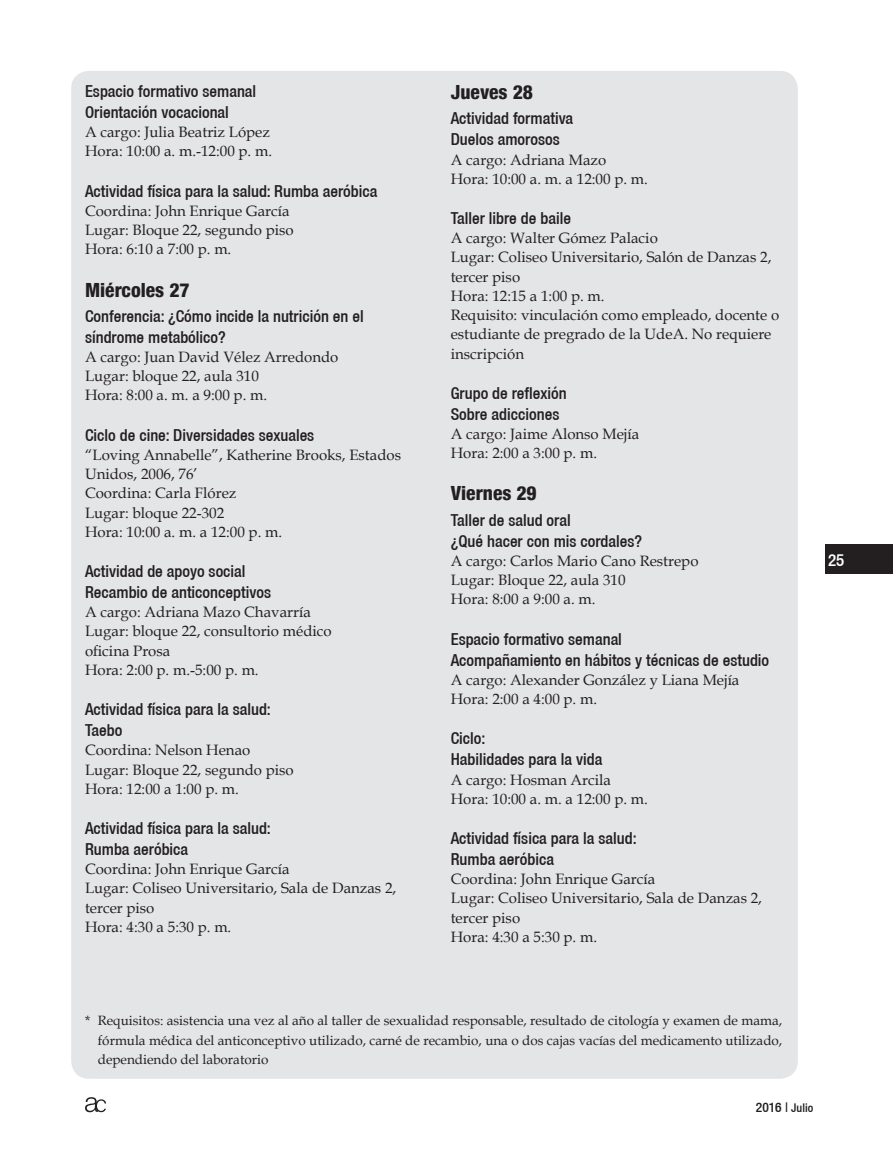
<style>
.page{position:relative;width:893px;height:1149px;background:#fff}
.page>*{position:absolute;margin:0;border:0;box-sizing:border-box;transform-origin:0 0}
.t1{font:800 condensed 19.5px "Helvetica 87";color:#231f20}
.t2{font:500 condensed 16.95px "Helvetica 67";color:#fff}
.t3{font:500 condensed 16.5px/21px "Helvetica 67";color:#231f20}
.t4{font:15px/19.2px "Book Antiqua";color:#231f20}
.t5{font:13.5px/19.2px "Book Antiqua";color:#231f20;text-align:justify}
.t6{font:500 condensed 13.5px "Helvetica 67";color:#231f20}
.s1{font-size:12px}
</style>
<div class="page">
<div style="left:825px;top:544px;width:68px;height:29px;background:#231f20"></div>
<svg style="left:85px;top:1097px;width:21px;height:14px"></svg>
<div style="left:71px;top:71px;width:727px;height:1007px;background:#e4e5e7;border-radius:18px"></div>
<p class="t3" style="left:85px;top:80px;width:173px">Espacio formativo semanal<br>Orientación vocacional</p>
<p class="t4" style="left:85px;top:122px;width:189px">A cargo: Julia Beatriz López<br>Hora: 10:00 a. m.-12:00 p. m.</p>
<p class="t3" style="left:85px;top:180px;width:294px">Actividad física para la salud: Rumba aeróbica</p>
<p class="t4" style="left:85px;top:201px;width:210px">Coordina: John Enrique García<br>Lugar: Bloque 22, segundo piso<br>Hora: 6:10 a 7:00 p. m.</p>
<h1 class="t1" style="left:85px;top:277px;width:106px">Miércoles 27</h1>
<p class="t3" style="left:85px;top:305px;width:280px">Conferencia: ¿Cómo incide la nutrición en el síndrome metabólico?</p>
<p class="t4" style="left:85px;top:347px;width:255px">A cargo: Juan David Vélez Arredondo<br>Lugar: bloque 22, aula 310<br>Hora: 8:00 a. m. a 9:00 p. m.</p>
<p class="t3" style="left:85px;top:424px;width:231px">Ciclo de cine: Diversidades sexuales</p>
<p class="t4" style="left:85px;top:444px;width:317px">“Loving Annabelle”, Katherine Brooks, Estados<br>Unidos, 2006, 76’<br>Coordina: Carla Flórez<br>Lugar: bloque 22-302<br>Hora: 10:00 a. m. a 12:00 p. m.</p>
<p class="t3" style="left:85px;top:560px;width:187px">Actividad de apoyo social<br>Recambio de anticonceptivos</p>
<p class="t4" style="left:85px;top:602px;width:248px">A cargo: Adriana Mazo Chavarría<br>Lugar: bloque 22, consultorio médico oficina Prosa<br>Hora: 2:00 p. m.-5:00 p. m.</p>
<p class="t3" style="left:85px;top:698px;width:187px">Actividad física para la salud:<br>Taebo</p>
<p class="t4" style="left:85px;top:740px;width:210px">Coordina: Nelson Henao<br>Lugar: Bloque 22, segundo piso<br>Hora: 12:00 a 1:00 p. m.</p>
<p class="t3" style="left:85px;top:817px;width:187px">Actividad física para la salud:<br>Rumba aeróbica</p>
<p class="t4" style="left:85px;top:858px;width:313px">Coordina: John Enrique García<br>Lugar: Coliseo Universitario, Sala de Danzas 2, tercer piso<br>Hora: 4:30 a 5:30 p. m.</p>
<h1 class="t1" style="left:451px;top:80px;width:84px">Jueves 28</h1>
<p class="t3" style="left:451px;top:108px;width:124px">Actividad formativa<br>Duelos amorosos</p>
<p class="t4" style="left:451px;top:149px;width:199px">A cargo: Adriana Mazo<br>Hora: 10:00 a. m. a 12:00 p. m.</p>
<p class="t3" style="left:451px;top:207px;width:122px">Taller libre de baile</p>
<p class="t4" style="left:451px;top:228px;width:330px">A cargo: Walter Gómez Palacio<br>Lugar: Coliseo Universitario, Salón de Danzas 2, tercer piso<br>Hora: 12:15 a 1:00 p. m.<br>Requisito: vinculación como empleado, docente o estudiante de pregrado de la UdeA. No requiere inscripción</p>
<p class="t3" style="left:451px;top:382px;width:117px">Grupo de reflexión<br>Sobre adicciones</p>
<p class="t4" style="left:451px;top:424px;width:190px">A cargo: Jaime Alonso Mejía<br>Hora: 2:00 a 3:00 p. m.</p>
<h1 class="t1" style="left:451px;top:481px;width:88px">Viernes 29</h1>
<p class="t3" style="left:451px;top:509px;width:193px">Taller de salud oral<br>¿Qué hacer con mis cordales?</p>
<p class="t4" style="left:451px;top:550px;width:249px">A cargo: Carlos Mario Cano Restrepo<br>Lugar: Bloque 22, aula 310<br>Hora: 8:00 a 9:00 a. m.</p>
<p class="t3" style="left:451px;top:628px;width:320px">Espacio formativo semanal<br>Acompañamiento en hábitos y técnicas de estudio</p>
<p class="t4" style="left:451px;top:669px;width:290px">A cargo: Alexander González y Liana Mejía<br>Hora: 2:00 a 4:00 p. m.</p>
<p class="t3" style="left:451px;top:727px;width:153px">Ciclo:<br>Habilidades para la vida</p>
<p class="t4" style="left:451px;top:769px;width:199px">A cargo: Hosman Arcila<br>Hora: 10:00 a. m. a 12:00 p. m.</p>
<p class="t3" style="left:451px;top:827px;width:187px">Actividad física para la salud:<br>Rumba aeróbica</p>
<p class="t4" style="left:451px;top:868px;width:313px">Coordina: John Enrique García<br>Lugar: Coliseo Universitario, Sala de Danzas 2, tercer piso<br>Hora: 4:30 a 5:30 p. m.</p>
<p class="t2" style="left:828px;top:549px;width:18px">25</p>
<p class="t5" style="left:98px;top:1010px;width:686px;text-indent:-13px">* Requisitos: asistencia una vez al año al taller de sexualidad responsable, resultado de citología y examen de mama, fórmula médica del anticonceptivo utilizado, carné de recambio, una o dos cajas vacías del medicamento utilizado, dependiendo del laboratorio</p>
<p class="t6" style="left:756px;top:1098px;width:59px">2016 | <span class="s1">Julio</span></p>
</div>
